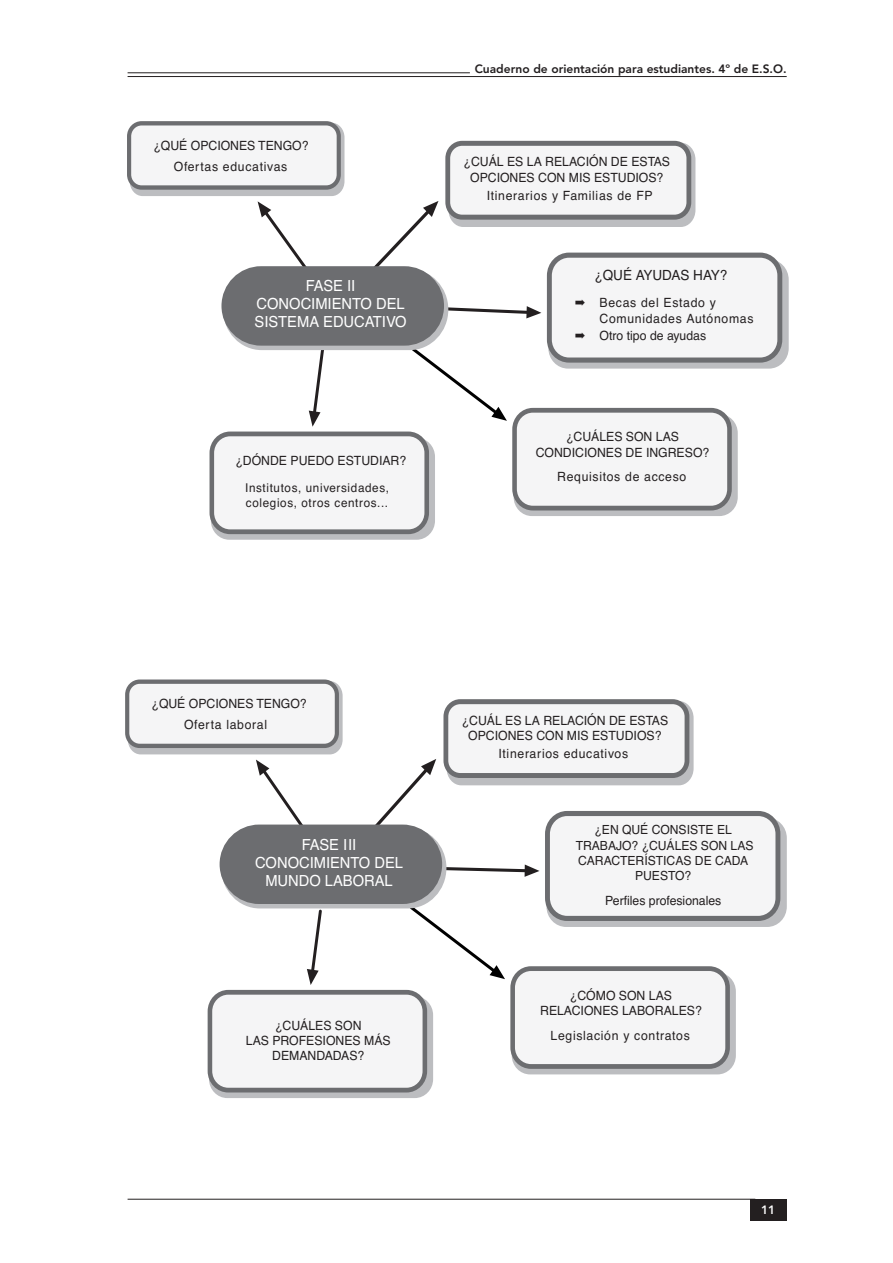
<style>
.page{position:relative;width:893px;height:1263px;background:#fff}
.page>*{position:absolute;margin:0;border:0;box-sizing:border-box;transform-origin:0 0}
.t1{font:15.3px/18px "Helvetica";color:#fff;text-align:center;scale:.96 1}
.t2{font:14.1px "Helvetica";color:#231f20;scale:.96 1}
.t3{font:12.75px/15.3px "Helvetica";color:#231f20;text-align:center;scale:.96 1}
.t4{font:12.75px/16.4px "Helvetica";letter-spacing:.055em;color:#231f20;scale:.96 1}
.t5{font:12.75px/20.7px "Helvetica";letter-spacing:.03em;color:#231f20;text-align:center;scale:.96 1}
.t6{font:12.6px/15.1px "Helvetica";color:#231f20;text-align:center;scale:.96 1}
.t7{font:12.15px/14.7px "Helvetica";letter-spacing:.055em;color:#231f20;scale:.96 1}
.t8{font:800 12px "Avenir";color:#231f20}
.t9{font:800 12px "Avenir";color:#fff}
</style>
<div class="page">
<hr style="left:128px;top:76px;width:659px;height:1px;background:#231f20">
<hr style="left:128px;top:73px;width:342px;height:1px;background:#231f20">
<hr style="left:128px;top:1199px;width:627px;height:1px;background:#231f20">
<div style="left:750px;top:1199px;width:37px;height:21px;background:#231f20"></div>
<svg style="left:412px;top:345px;width:95px;height:76px"></svg>
<svg style="left:309px;top:350px;width:15px;height:77px"></svg>
<svg style="left:447px;top:306px;width:94px;height:12px"></svg>
<svg style="left:374px;top:201px;width:64px;height:75px"></svg>
<svg style="left:130px;top:124px;width:214px;height:150px"></svg>
<div style="left:129px;top:123px;width:210px;height:65px;background:#f5f5f6;border-radius:13px"></div>
<div style="left:127px;top:121px;width:214px;height:69px;border:4px solid #6c6d70;border-radius:13px"></div>
<svg style="left:449px;top:143px;width:246px;height:84px;background:#bfc0c3"></svg>
<div style="left:448px;top:143px;width:241px;height:74px;background:#f5f5f6;border-radius:15px"></div>
<div style="left:445px;top:141px;width:246px;height:79px;border:5px solid #6c6d70;border-radius:15px"></div>
<div style="left:514px;top:414px;width:224px;height:102px;background:#bcbdc0;border-radius:19px"></div>
<div style="left:515px;top:410px;width:214px;height:98px;background:#f5f5f6;border-radius:19px"></div>
<div style="left:512px;top:408px;width:220px;height:102px;border:5px solid #6c6d70;border-radius:19px"></div>
<div style="left:211px;top:438px;width:224px;height:102px;background:#bcbdc0;border-radius:19px"></div>
<div style="left:212px;top:434px;width:215px;height:98px;background:#f5f5f6;border-radius:19px"></div>
<div style="left:209px;top:432px;width:220px;height:102px;border:5px solid #6c6d70;border-radius:19px"></div>
<div style="left:548px;top:259px;width:241px;height:110px;background:#bcbdc0;border-radius:20px"></div>
<div style="left:549px;top:255px;width:231px;height:105px;background:#f5f5f6;border-radius:20px"></div>
<div style="left:547px;top:253px;width:235px;height:110px;border:5px solid #6c6d70;border-radius:20px"></div>
<svg style="left:223px;top:269px;width:225px;height:81px"></svg>
<div style="left:224px;top:268px;width:218px;height:75px;background:#6c6d70;border-radius:38px"></div>
<div style="left:221px;top:266px;width:223px;height:80px;border:4px solid #6c6d70;border-radius:38px"></div>
<svg style="left:407px;top:903px;width:98px;height:76px"></svg>
<svg style="left:307px;top:908px;width:17px;height:77px"></svg>
<svg style="left:445px;top:864px;width:94px;height:13px"></svg>
<svg style="left:368px;top:759px;width:68px;height:75px"></svg>
<svg style="left:256px;top:760px;width:51px;height:65px"></svg>
<div style="left:546px;top:818px;width:241px;height:109px;background:#bcbdc0;border-radius:20px"></div>
<div style="left:547px;top:813px;width:231px;height:105px;background:#f5f5f6;border-radius:20px"></div>
<div style="left:545px;top:811px;width:235px;height:110px;border:5px solid #6c6d70;border-radius:20px"></div>
<svg style="left:128px;top:682px;width:215px;height:72px;background:#c0c1c4"></svg>
<div style="left:127px;top:682px;width:210px;height:64px;background:#f5f5f6;border-radius:13px"></div>
<div style="left:125px;top:679px;width:214px;height:69px;border:4px solid #6c6d70;border-radius:13px"></div>
<svg style="left:447px;top:702px;width:247px;height:83px;background:#c0c1c3"></svg>
<div style="left:446px;top:702px;width:241px;height:73px;background:#f5f5f6;border-radius:15px"></div>
<div style="left:443px;top:699px;width:246px;height:79px;border:5px solid #6c6d70;border-radius:15px"></div>
<div style="left:512px;top:972px;width:224px;height:102px;background:#bcbdc0;border-radius:19px"></div>
<div style="left:513px;top:969px;width:215px;height:97px;background:#f5f5f6;border-radius:19px"></div>
<div style="left:510px;top:966px;width:220px;height:103px;border:5px solid #6c6d70;border-radius:19px"></div>
<div style="left:209px;top:996px;width:224px;height:102px;background:#bcbdc0;border-radius:19px"></div>
<div style="left:210px;top:992px;width:215px;height:98px;background:#f5f5f6;border-radius:19px"></div>
<div style="left:208px;top:990px;width:219px;height:102px;border:5px solid #6c6d70;border-radius:19px"></div>
<svg style="left:221px;top:827px;width:225px;height:81px"></svg>
<div style="left:222px;top:827px;width:218px;height:75px;background:#6c6d70;border-radius:38px"></div>
<div style="left:220px;top:825px;width:222px;height:79px;border:4px solid #6c6d70;border-radius:38px"></div>
<p class="t5" style="left:153px;top:135px;width:163px">¿QUÉ OPCIONES TENGO?<br>Ofertas educativas</p>
<p class="t1" style="left:255px;top:277px;width:160px">FASE II<br>CONOCIMIENTO DEL<br>SISTEMA EDUCATIVO</p>
<p class="t3" style="left:235px;top:453px;width:179px">¿DÓNDE PUEDO ESTUDIAR?</p>
<p class="t7" style="left:245px;top:480px;width:151px">Institutos, universidades, colegios, otros centros...</p>
<p class="t8" style="left:475px;top:64px;width:313px">Cuaderno de orientación para estudiantes. 4º de E.S.O.</p>
<p class="t3" style="left:464px;top:154px;width:217px">¿CUÁL ES LA RELACIÓN DE ESTAS<br>OPCIONES CON MIS ESTUDIOS?</p>
<p class="t4" style="left:487px;top:187px;width:174px">Itinerarios y Familias de FP</p>
<p class="t2" style="left:595px;top:267px;width:140px">¿QUÉ AYUDAS HAY?</p>
<p class="t4" style="left:600px;top:294px;width:162px">Becas del Estado y<br>Comunidades Autónomas<br>Otro tipo de ayudas</p>
<p class="t3" style="left:536px;top:429px;width:182px">¿CUÁLES SON LAS<br>CONDICIONES DE INGRESO?</p>
<p class="t4" style="left:557px;top:469px;width:136px">Requisitos de acceso</p>
<p class="t3" style="left:152px;top:693px;width:163px;line-height:20.7px">¿QUÉ OPCIONES TENGO?<br>Oferta laboral</p>
<p class="t1" style="left:255px;top:835px;width:156px">FASE III<br>CONOCIMIENTO DEL<br>MUNDO LABORAL</p>
<p class="t3" style="left:246px;top:1018px;width:152px">¿CUÁLES SON<br>LAS PROFESIONES MÁS<br>DEMANDADAS?</p>
<p class="t3" style="left:462px;top:712px;width:217px">¿CUÁL ES LA RELACIÓN DE ESTAS<br>OPCIONES CON MIS ESTUDIOS?</p>
<p class="t4" style="left:498px;top:746px;width:137px">Itinerarios educativos</p>
<p class="t6" style="left:576px;top:822px;width:187px">¿EN QUÉ CONSISTE EL<br>TRABAJO? ¿CUÁLES SON LAS<br>CARACTERÍSTICAS DE CADA<br>PUESTO?</p>
<p class="t3" style="left:605px;top:892px;width:122px">Perfiles profesionales</p>
<p class="t3" style="left:540px;top:988px;width:170px">¿CÓMO SON LAS<br>RELACIONES LABORALES?</p>
<p class="t4" style="left:551px;top:1027px;width:147px">Legislación y contratos</p>
<p class="t9" style="left:761px;top:1205px;width:16px">11</p>
</div>
